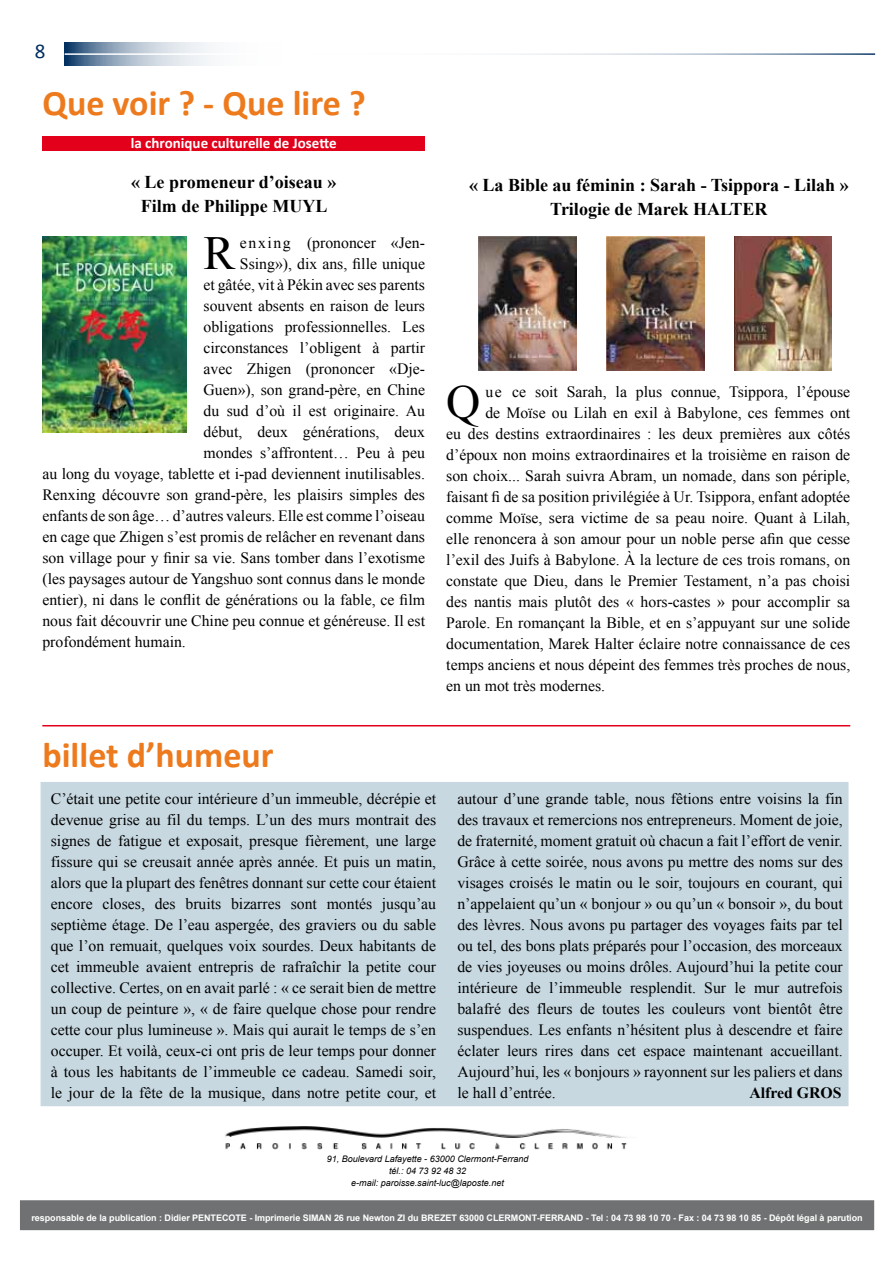
<style>
.page{position:relative;width:893px;height:1263px;background:#fff}
.page>*{position:absolute;margin:0;border:0;box-sizing:border-box;transform-origin:0 0}
.t1{font:47.4px "Times New Roman";color:#000}
.t2{font:700 36px "Calibri";color:#ed7a1d}
.t3{font:21px "Calibri";color:#002f60}
.t4{font:700 18px/24px "Times New Roman";color:#000;text-align:center}
.t5{font:15.75px/21px "Times New Roman";color:#000;text-align:justify}
.t6{font:700 15.75px "Times New Roman";color:#000}
.t7{font:700 15px "Calibri";color:#fff}
.t8{font:700 9px "Arial";letter-spacing:-.005em;color:#fff}
.t9{font:italic 9px/12px "Arial";color:#000;text-align:center}
</style>
<div class="page">
<img style="left:225px;top:1126px;width:402px;height:24px">
<div style="left:20px;top:1200px;width:854px;height:30px;background:#707172;border:2px solid #707172"></div>
<svg style="left:65px;top:42px;width:146px;height:24px;background:#a6b6c7"></svg>
<hr style="left:65px;top:53px;width:810px;height:2px;background:#fff">
<img style="left:479px;top:237px;width:98px;height:133px">
<img style="left:606px;top:237px;width:98px;height:133px">
<img style="left:734px;top:237px;width:98px;height:133px">
<div style="left:41px;top:782px;width:807px;height:324px;background:#c7d8e1"></div>
<div style="left:42px;top:137px;width:383px;height:14px;background:#e2001a"></div>
<hr style="left:42px;top:725px;width:808px;height:1px;background:#e2001a">
<img style="left:43px;top:237px;width:144px;height:195px">
<h3 class="t3" style="left:35px;top:38px;width:12px">8</h3>
<h2 class="t2" style="left:42px;top:80px;width:325px">Que voir ? - Que lire ?</h2>
<p class="t7" style="left:131px;top:133px;width:207px">la chronique culturelle de Josette</p>
<p class="t4" style="left:131px;top:169px;width:207px">« Le promeneur d’oiseau »<br>Film de Philippe MUYL</p>
<p class="t4" style="left:469px;top:172px;width:381px">« La Bible au féminin : Sarah - Tsippora - Lilah »<br>Trilogie de Marek HALTER</p>
<h1 class="t1" style="left:204px;top:221px;width:33px">R</h1>
<p class="t5" style="left:240px;top:232px;width:187px">enxing (prononcer «Jen-</p>
<p class="t5" style="left:240px;top:253px;width:187px">Ssing»), dix ans, fille unique</p>
<p class="t5" style="left:204px;top:274px;width:223px">et gâtée, vit à Pékin avec ses parents</p>
<p class="t5" style="left:204px;top:295px;width:223px">souvent absents en raison de leurs</p>
<p class="t5" style="left:204px;top:316px;width:223px">obligations professionnelles. Les</p>
<p class="t5" style="left:204px;top:336px;width:223px">circonstances l’obligent à partir</p>
<p class="t5" style="left:204px;top:357px;width:223px">avec Zhigen (prononcer «Dje-</p>
<p class="t5" style="left:204px;top:378px;width:223px">Guen»), son grand-père, en Chine</p>
<p class="t5" style="left:204px;top:399px;width:223px">du sud d’où il est originaire. Au</p>
<p class="t5" style="left:204px;top:420px;width:223px">début, deux générations, deux</p>
<p class="t5" style="left:204px;top:441px;width:223px">mondes s’affrontent… Peu à peu</p>
<p class="t5" style="left:42px;top:462px;width:384px">au long du voyage, tablette et i-pad deviennent inutilisables.</p>
<p class="t5" style="left:42px;top:483px;width:384px">Renxing découvre son grand-père, les plaisirs simples des</p>
<p class="t5" style="left:42px;top:504px;width:384px">enfants de son âge… d’autres valeurs. Elle est comme l’oiseau</p>
<p class="t5" style="left:42px;top:525px;width:384px">en cage que Zhigen s’est promis de relâcher en revenant dans</p>
<p class="t5" style="left:42px;top:546px;width:384px">son village pour y finir sa vie. Sans tomber dans l’exotisme</p>
<p class="t5" style="left:42px;top:567px;width:384px">(les paysages autour de Yangshuo sont connus dans le monde</p>
<p class="t5" style="left:42px;top:588px;width:384px">entier), ni dans le conflit de générations ou la fable, ce film</p>
<p class="t5" style="left:42px;top:609px;width:384px">nous fait découvrir une Chine peu connue et généreuse. Il est</p>
<p class="t5" style="left:42px;top:630px;width:145px">profondément humain.</p>
<h2 class="t2" style="left:42px;top:732px;width:233px">billet d’humeur</h2>
<h1 class="t1" style="left:446px;top:370px;width:36px">Q</h1>
<p class="t5" style="left:485px;top:381px;width:366px">ue ce soit Sarah, la plus connue, Tsippora, l’épouse</p>
<p class="t5" style="left:485px;top:402px;width:366px">de Moïse ou Lilah en exil à Babylone, ces femmes ont</p>
<p class="t5" style="left:446px;top:423px;width:405px">eu des destins extraordinaires : les deux premières aux côtés</p>
<p class="t5" style="left:446px;top:444px;width:405px">d’époux non moins extraordinaires et la troisième en raison de</p>
<p class="t5" style="left:446px;top:465px;width:405px">son choix... Sarah suivra Abram, un nomade, dans son périple,</p>
<p class="t5" style="left:446px;top:486px;width:405px">faisant fi de sa position privilégiée à Ur. Tsippora, enfant adoptée</p>
<p class="t5" style="left:446px;top:507px;width:405px">comme Moïse, sera victime de sa peau noire. Quant à Lilah,</p>
<p class="t5" style="left:446px;top:528px;width:405px">elle renoncera à son amour pour un noble perse afin que cesse</p>
<p class="t5" style="left:446px;top:549px;width:405px">l’exil des Juifs à Babylone. À la lecture de ces trois romans, on</p>
<p class="t5" style="left:446px;top:570px;width:405px">constate que Dieu, dans le Premier Testament, n’a pas choisi</p>
<p class="t5" style="left:446px;top:591px;width:405px">des nantis mais plutôt des « hors-castes » pour accomplir sa</p>
<p class="t5" style="left:446px;top:612px;width:405px">Parole. En romançant la Bible, et en s’appuyant sur une solide</p>
<p class="t5" style="left:446px;top:633px;width:405px">documentation, Marek Halter éclaire notre connaissance de ces</p>
<p class="t5" style="left:446px;top:654px;width:405px">temps anciens et nous dépeint des femmes très proches de nous,</p>
<p class="t5" style="left:446px;top:675px;width:160px">en un mot très modernes.</p>
<p class="t5" style="left:51px;top:788px;width:387px">C’était une petite cour intérieure d’un immeuble, décrépie et devenue grise au fil du temps. L’un des murs montrait des signes de fatigue et exposait, presque fièrement, une large fissure qui se creusait année après année. Et puis un matin, alors que la plupart des fenêtres donnant sur cette cour étaient encore closes, des bruits bizarres sont montés jusqu’au septième étage. De l’eau aspergée, des graviers ou du sable que l’on remuait, quelques voix sourdes. Deux habitants de cet immeuble avaient entrepris de rafraîchir la petite cour collective. Certes, on en avait parlé : « ce serait bien de mettre un coup de peinture », « de faire quelque chose pour rendre cette cour plus lumineuse ». Mais qui aurait le temps de s’en occuper. Et voilà, ceux-ci ont pris de leur temps pour donner à tous les habitants de l’immeuble ce cadeau. Samedi soir, le jour de la fête de la musique, dans notre petite cour, et</p>
<p class="t5" style="left:457px;top:788px;width:387px">autour d’une grande table, nous fêtions entre voisins la fin des travaux et remercions nos entrepreneurs. Moment de joie, de fraternité, moment gratuit où chacun a fait l’effort de venir.<br>Grâce à cette soirée, nous avons pu mettre des noms sur des visages croisés le matin ou le soir, toujours en courant, qui n’appelaient qu’un « bonjour » ou qu’un « bonsoir », du bout des lèvres. Nous avons pu partager des voyages faits par tel ou tel, des bons plats préparés pour l’occasion, des morceaux de vies joyeuses ou moins drôles. Aujourd’hui la petite cour intérieure de l’immeuble resplendit. Sur le mur autrefois balafré des fleurs de toutes les couleurs vont bientôt être suspendues. Les enfants n’hésitent plus à descendre et faire éclater leurs rires dans cet espace maintenant accueillant.<br>Aujourd’hui, les « bonjours » rayonnent sur les paliers et dans le hall d’entrée.</p>
<p class="t6" style="left:749px;top:1081px;width:94px">Alfred GROS</p>
<p class="t9" style="left:327px;top:1153px;width:203px">91, Boulevard Lafayette - 63000 Clermont-Ferrand tél.: 04 73 92 48 32<br>e-mail: paroisse.saint-luc@laposte.net</p>
<p class="t8" style="left:31px;top:1211px;width:833px">responsable de la publication : Didier PENTECOTE - Imprimerie SIMAN 26 rue Newton ZI du BREZET 63000 CLERMONT-FERRAND - Tel : 04 73 98 10 70 - Fax : 04 73 98 10 85 - Dépôt légal à parution</p>
</div>
